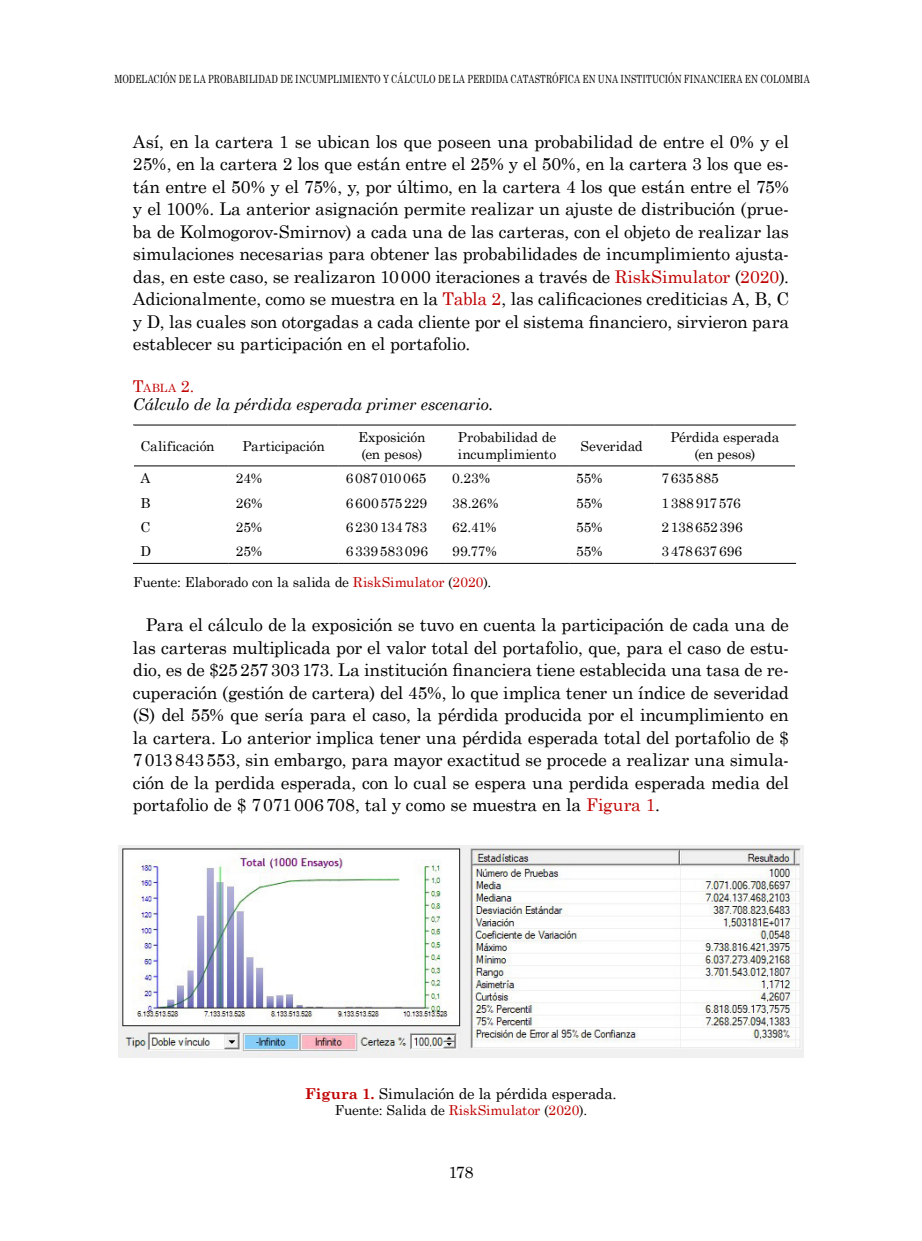
<style>
.page{position:relative;width:922px;height:1241px;background:#fff}
.page>*{position:absolute;margin:0;border:0;box-sizing:border-box;transform-origin:0 0}
.t1{font:17.5px/22.5px "Century Schoolbook";letter-spacing:-.015em;color:#000;text-align:justify}
.t2{font:italic 16.25px "Century Schoolbook";letter-spacing:-.01em;color:#000}
.t3{font:16.25px "Century Schoolbook";color:#000}
.t4{font:15px "Century Schoolbook";letter-spacing:-.01em;color:#000}
.t5{font:13.75px/16.5px "Century Schoolbook";color:#000}
.t6{font:13.75px "Century Schoolbook";letter-spacing:.02em;color:#000}
.t7{font:13.75px "Century Schoolbook";letter-spacing:-.02em;color:#000}
.t8{font:11.38px "Century Schoolbook";color:#c00000}
.t9{font:11.25px "Century Schoolbook";letter-spacing:.005em;color:#000;scale:.75 1}
.s1{color:#c00000}
.s2{font-size:16.25px}
.s3{font-weight:700;color:#c00000}
</style>
<div class="page">
<svg style="left:134px;top:425px;width:661px;height:138px"></svg>
<hr style="left:228px;top:425px;width:1px;height:40px;background:#fff">
<hr style="left:338px;top:425px;width:1px;height:40px;background:#fff">
<hr style="left:444px;top:425px;width:1px;height:40px;background:#fff">
<hr style="left:568px;top:425px;width:1px;height:40px;background:#fff">
<hr style="left:653px;top:425px;width:1px;height:40px;background:#fff">
<hr style="left:133px;top:489px;width:96px;height:1px;background:#fff">
<hr style="left:229px;top:489px;width:109px;height:1px;background:#fff">
<hr style="left:338px;top:489px;width:107px;height:1px;background:#fff">
<hr style="left:445px;top:489px;width:124px;height:1px;background:#fff">
<hr style="left:569px;top:489px;width:85px;height:1px;background:#fff">
<hr style="left:654px;top:489px;width:141px;height:1px;background:#fff">
<hr style="left:133px;top:514px;width:96px;height:1px;background:#fff">
<hr style="left:229px;top:514px;width:109px;height:1px;background:#fff">
<hr style="left:338px;top:514px;width:107px;height:1px;background:#fff">
<hr style="left:445px;top:514px;width:124px;height:1px;background:#fff">
<hr style="left:569px;top:514px;width:85px;height:1px;background:#fff">
<hr style="left:654px;top:514px;width:141px;height:1px;background:#fff">
<svg style="left:228px;top:466px;width:1px;height:97px"></svg>
<svg style="left:338px;top:466px;width:1px;height:97px"></svg>
<svg style="left:444px;top:466px;width:1px;height:97px"></svg>
<svg style="left:568px;top:466px;width:1px;height:97px"></svg>
<svg style="left:653px;top:466px;width:1px;height:97px"></svg>
<hr style="left:133px;top:424px;width:96px;height:1px;background:#000">
<hr style="left:229px;top:424px;width:109px;height:1px;background:#000">
<hr style="left:338px;top:424px;width:107px;height:1px;background:#000">
<hr style="left:445px;top:424px;width:124px;height:1px;background:#000">
<hr style="left:569px;top:424px;width:85px;height:1px;background:#000">
<hr style="left:654px;top:424px;width:141px;height:1px;background:#000">
<hr style="left:134px;top:465px;width:95px;height:1px;background:#000">
<hr style="left:229px;top:465px;width:109px;height:1px;background:#000">
<hr style="left:338px;top:465px;width:107px;height:1px;background:#000">
<hr style="left:445px;top:465px;width:124px;height:1px;background:#000">
<hr style="left:569px;top:465px;width:85px;height:1px;background:#000">
<hr style="left:654px;top:465px;width:141px;height:1px;background:#000">
<hr style="left:133px;top:538px;width:96px;height:1px;background:#fff">
<hr style="left:229px;top:538px;width:109px;height:1px;background:#fff">
<hr style="left:338px;top:538px;width:107px;height:1px;background:#fff">
<hr style="left:445px;top:538px;width:124px;height:1px;background:#fff">
<hr style="left:569px;top:538px;width:85px;height:1px;background:#fff">
<hr style="left:654px;top:538px;width:141px;height:1px;background:#fff">
<hr style="left:133px;top:563px;width:96px;height:1px;background:#000">
<hr style="left:229px;top:563px;width:109px;height:1px;background:#000">
<hr style="left:338px;top:563px;width:107px;height:1px;background:#000">
<hr style="left:445px;top:563px;width:124px;height:1px;background:#000">
<hr style="left:569px;top:563px;width:85px;height:1px;background:#000">
<hr style="left:654px;top:563px;width:141px;height:1px;background:#000">
<img style="left:119px;top:845px;width:683px;height:211px">
<p class="t9" style="left:115px;top:70px;width:20px">Modelaci</p>
<p class="t9" style="left:163px;top:70px;width:69px">ónde la probabilidad</p>
<p class="t9" style="left:280px;top:70px;width:29px">de incumplimiento</p>
<p class="t9" style="left:383px;top:70px;width:38px">y cálculo</p>
<p class="t9" style="left:438px;top:70px;width:48px">delaperdida</p>
<p class="t9" style="left:510px;top:70px;width:9px">catastr</p>
<p class="t9" style="left:552px;top:70px;width:17px">ófica</p>
<p class="t9" style="left:582px;top:70px;width:31px">en una</p>
<p class="t9" style="left:620px;top:70px;width:8px">instituci</p>
<p class="t9" style="left:668px;top:70px;width:30px">ón financiera</p>
<p class="t9" style="left:744px;top:70px;width:39px">en Colombia</p>
<p class="t1" style="left:133px;top:129px;width:657px">Así, en la cartera 1 se ubican los que poseen una probabilidad de entre el 0% y el 25%, en la cartera 2 los que están entre el 25% y el 50%, en la cartera 3 los que es&shy;tán entre el 50% y el 75%, y, por último, en la cartera 4 los que están entre el 75% y el 100%. La anterior asignación permite realizar un ajuste de distribución (prue&shy;ba de Kolmogorov-Smirnov) a cada una de las carteras, con el objeto de realizar las simulaciones necesarias para obtener las probabilidades de incumplimiento ajusta&shy;das, en este caso, se realizaron 10000 iteraciones a través de <span class="s1">RiskSimulator</span> (<span class="s1">2020</span>).<br>Adicionalmente, como se muestra en la <span class="s1">Tabla 2</span>, las calificaciones crediticias A, B, C y D, las cuales son otorgadas a cada cliente por el sistema financiero, sirvieron para establecer su participación en el portafolio.</p>
<p class="t8" style="left:133px;top:378px;width:63px"><span class="s2">T</span>abla <span class="s2">2.</span></p>
<p class="t2" style="left:133px;top:392px;width:361px">Cálculo de la pérdida esperada primer escenario.</p>
<p class="t5" style="left:140px;top:436px;width:76px">Calificación</p>
<p class="t5" style="left:242px;top:436px;width:84px">Participación</p>
<p class="t5" style="left:358px;top:428px;width:69px">Exposición (en pesos)</p>
<p class="t5" style="left:457px;top:428px;width:100px">Probabilidad de incumplimiento</p>
<p class="t7" style="left:580px;top:434px;width:64px">Severidad</p>
<p class="t5" style="left:670px;top:428px;width:110px;text-align:center">Pérdida esperada (en pesos)</p>
<p class="t5" style="left:140px;top:468px;width:11px">A</p>
<p class="t5" style="left:236px;top:468px;width:28px">24%</p>
<p class="t5" style="left:345px;top:468px;width:82px">6087010065</p>
<p class="t5" style="left:452px;top:468px;width:40px">0.23%</p>
<p class="t5" style="left:576px;top:468px;width:28px">55%</p>
<p class="t5" style="left:661px;top:468px;width:59px">7635885</p>
<p class="t5" style="left:140px;top:493px;width:11px">B</p>
<p class="t5" style="left:236px;top:493px;width:28px">26%</p>
<p class="t6" style="left:345px;top:491px;width:83px">6600575229</p>
<p class="t5" style="left:452px;top:493px;width:48px">38.26%</p>
<p class="t5" style="left:576px;top:493px;width:28px">55%</p>
<p class="t5" style="left:661px;top:493px;width:81px">1388917576</p>
<p class="t5" style="left:140px;top:517px;width:11px">C</p>
<p class="t5" style="left:236px;top:517px;width:28px">25%</p>
<p class="t5" style="left:346px;top:517px;width:83px">6230134783</p>
<p class="t5" style="left:452px;top:517px;width:46px">62.41%</p>
<p class="t5" style="left:576px;top:517px;width:28px">55%</p>
<p class="t5" style="left:661px;top:517px;width:83px">2138652396</p>
<p class="t5" style="left:140px;top:542px;width:12px">D</p>
<p class="t5" style="left:236px;top:542px;width:28px">25%</p>
<p class="t5" style="left:346px;top:542px;width:84px">6339583096</p>
<p class="t5" style="left:452px;top:542px;width:46px">99.77%</p>
<p class="t5" style="left:576px;top:542px;width:28px">55%</p>
<p class="t5" style="left:661px;top:542px;width:82px">3478637696</p>
<p class="t5" style="left:133px;top:573px;width:360px">Fuente: Elaborado con la salida de <span class="s1">RiskSimulator</span> (<span class="s1">2020</span>).</p>
<p class="t1" style="left:133px;top:612px;width:657px;text-indent:13px">Para el cálculo de la exposición se tuvo en cuenta la participación de cada una de las carteras multiplicada por el valor total del portafolio, que, para el caso de estu&shy;dio, es de $25257303173. La institución financiera tiene establecida una tasa de re&shy;cuperación (gestión de cartera) del 45%, lo que implica tener un índice de severidad (S) del 55% que sería para el caso, la pérdida producida por el incumplimiento en la cartera. Lo anterior implica tener una pérdida esperada total del portafolio de $ 7013843553, sin embargo, para mayor exactitud se procede a realizar una simula&shy;ción de la perdida esperada, con lo cual se espera una perdida esperada media del portafolio de $ 7071006708, tal y como se muestra en la <span class="s1">Figura 1</span>.</p>
<p class="t4" style="left:305px;top:1080px;width:313px"><span class="s3">Figura 1.</span> Simulación de la pérdida esperada.</p>
<p class="t5" style="left:334px;top:1100px;width:254px">Fuente: Salida de <span class="s1">RiskSimulator</span> (<span class="s1">2020</span>).</p>
<p class="t3" style="left:448px;top:1158px;width:27px">178</p>
</div>
